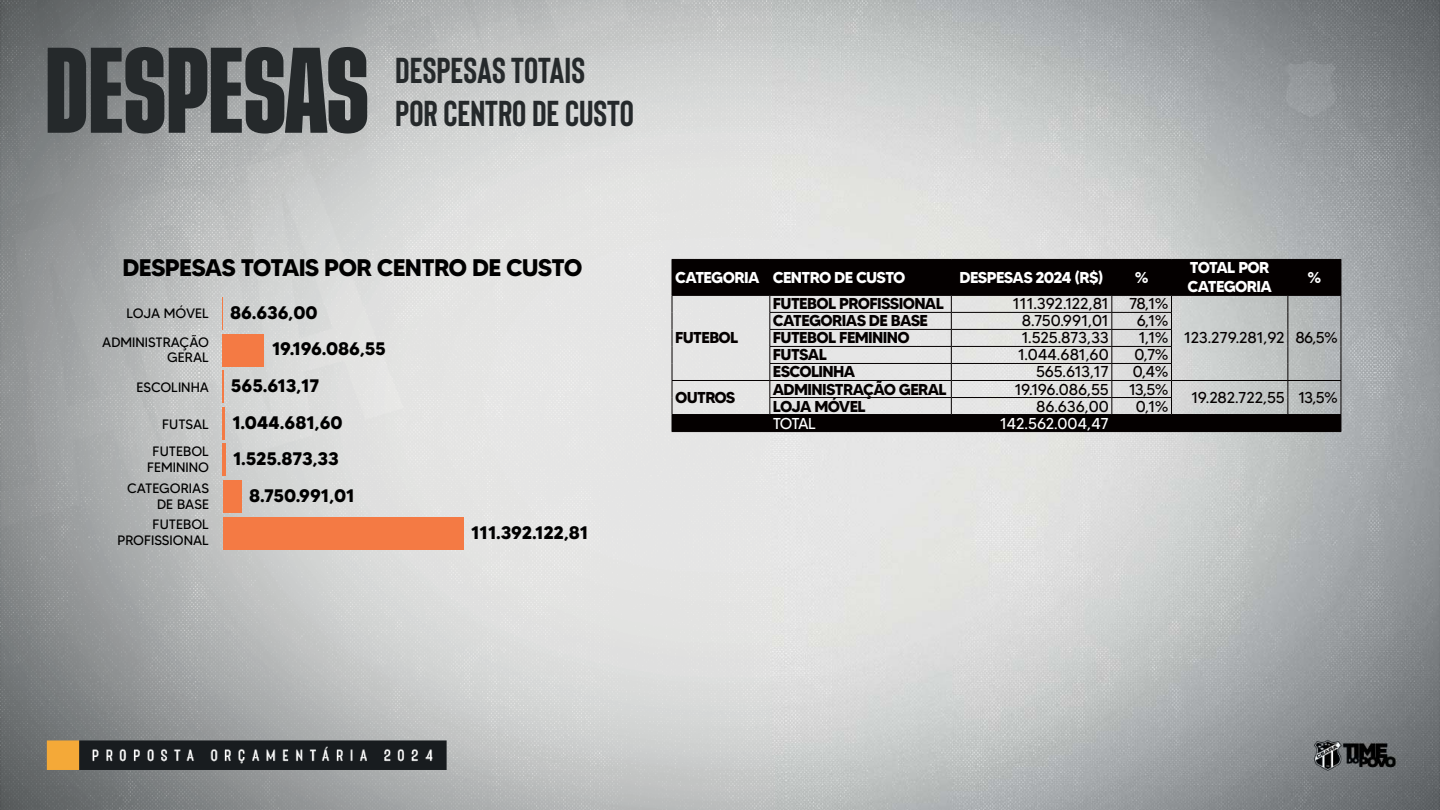
<style>
.page{position:relative;width:1440px;height:810px;background:#fff}
.page>*{position:absolute;margin:0;border:0;box-sizing:border-box;transform-origin:0 0}
.t1{font:700 90px "Tusker Grotesk 4700";color:#25292b}
.t2{font:700 36px/43.2px "Bison";color:#25292b}
.t3{font:700 24px "MADETOMMY";letter-spacing:-.03em;color:#000}
.t4{font:700 18.15px "MADETOMMY";letter-spacing:-.01em;color:#000}
.t5{font:15.75px "MADETOMMY";letter-spacing:-.01em;color:#040000}
.t6{font:700 15.75px "MADETOMMY";letter-spacing:-.04em;color:#040000}
.t7{font:700 15.75px/18.9px "MADETOMMY";letter-spacing:-.04em;color:#fff}
.t8{font:15.75px "MADETOMMY";letter-spacing:-.03em;color:#fff}
.t9{font:13.58px/20.9px "MADETOMMY";color:#000;text-align:right}
.s1{font-weight:700;font-size:18.15px}
</style>
<div class="page">
<img style="left:0;top:0;width:1440px;height:810px">
<div style="left:223px;top:517px;width:240px;height:33px;background:#f47a44"></div>
<div style="left:223px;top:480px;width:19px;height:33px;background:#f47a44"></div>
<hr style="left:223px;top:444px;width:3px;height:32px;background:#f47a44">
<hr style="left:223px;top:407px;width:2px;height:33px;background:#f47a44">
<hr style="left:223px;top:370px;width:1px;height:33px;background:#f47a44">
<div style="left:223px;top:334px;width:41px;height:33px;background:#f47a44"></div>
<hr style="left:223px;top:297px;width:1px;height:33px;background:#f47a44">
<svg style="left:673px;top:260px;width:668px;height:171px;background:#989797"></svg>
<hr style="left:672px;top:259px;width:98px;height:1px;background:#040000">
<hr style="left:672px;top:260px;width:1px;height:35px;background:#040000">
<hr style="left:770px;top:259px;width:181px;height:1px;background:#040000">
<hr style="left:769px;top:260px;width:1px;height:35px;background:#040000">
<hr style="left:951px;top:259px;width:161px;height:1px;background:#040000">
<hr style="left:951px;top:260px;width:1px;height:35px;background:#040000">
<hr style="left:1112px;top:259px;width:60px;height:1px;background:#040000">
<hr style="left:1111px;top:260px;width:1px;height:35px;background:#040000">
<hr style="left:1172px;top:259px;width:116px;height:1px;background:#040000">
<hr style="left:1171px;top:260px;width:1px;height:35px;background:#040000">
<hr style="left:1288px;top:259px;width:53px;height:1px;background:#040000">
<hr style="left:1287px;top:260px;width:1px;height:35px;background:#040000">
<hr style="left:1341px;top:260px;width:1px;height:35px;background:#040000">
<hr style="left:672px;top:295px;width:98px;height:1px;background:#040000">
<hr style="left:770px;top:295px;width:181px;height:1px;background:#040000">
<hr style="left:951px;top:295px;width:161px;height:1px;background:#040000">
<hr style="left:1112px;top:295px;width:60px;height:1px;background:#040000">
<hr style="left:1172px;top:295px;width:116px;height:1px;background:#040000">
<hr style="left:1288px;top:295px;width:53px;height:1px;background:#040000">
<hr style="left:769px;top:312px;width:182px;height:1px;background:#040000">
<hr style="left:951px;top:312px;width:161px;height:1px;background:#040000">
<hr style="left:1112px;top:312px;width:60px;height:1px;background:#040000">
<hr style="left:769px;top:329px;width:182px;height:1px;background:#040000">
<hr style="left:951px;top:329px;width:161px;height:1px;background:#040000">
<hr style="left:1112px;top:329px;width:60px;height:1px;background:#040000">
<hr style="left:769px;top:346px;width:182px;height:1px;background:#040000">
<hr style="left:951px;top:346px;width:161px;height:1px;background:#040000">
<hr style="left:1112px;top:346px;width:60px;height:1px;background:#040000">
<hr style="left:769px;top:363px;width:182px;height:1px;background:#040000">
<hr style="left:951px;top:363px;width:161px;height:1px;background:#040000">
<hr style="left:1112px;top:363px;width:60px;height:1px;background:#040000">
<hr style="left:672px;top:380px;width:98px;height:1px;background:#040000">
<hr style="left:770px;top:380px;width:181px;height:1px;background:#040000">
<hr style="left:951px;top:380px;width:161px;height:1px;background:#040000">
<hr style="left:1112px;top:380px;width:60px;height:1px;background:#040000">
<hr style="left:1172px;top:380px;width:116px;height:1px;background:#040000">
<hr style="left:1288px;top:380px;width:53px;height:1px;background:#040000">
<hr style="left:769px;top:397px;width:182px;height:1px;background:#040000">
<hr style="left:951px;top:397px;width:161px;height:1px;background:#040000">
<hr style="left:1112px;top:397px;width:60px;height:1px;background:#040000">
<hr style="left:672px;top:414px;width:98px;height:1px;background:#040000">
<svg style="left:672px;top:296px;width:1px;height:135px"></svg>
<hr style="left:770px;top:414px;width:181px;height:1px;background:#040000">
<svg style="left:769px;top:296px;width:1px;height:135px"></svg>
<hr style="left:951px;top:414px;width:161px;height:1px;background:#040000">
<svg style="left:951px;top:296px;width:1px;height:135px"></svg>
<hr style="left:1112px;top:414px;width:60px;height:1px;background:#040000">
<svg style="left:1111px;top:296px;width:1px;height:135px"></svg>
<hr style="left:1172px;top:414px;width:116px;height:1px;background:#040000">
<svg style="left:1171px;top:296px;width:1px;height:135px"></svg>
<hr style="left:1288px;top:414px;width:53px;height:1px;background:#040000">
<svg style="left:1287px;top:296px;width:2px;height:135px"></svg>
<svg style="left:1341px;top:296px;width:1px;height:135px"></svg>
<hr style="left:672px;top:431px;width:669px;height:1px;background:#040000">
<h1 class="t1" style="left:45px;top:47px;width:325px">DESPESAS</h1>
<h2 class="t2" style="left:395px;top:47px;width:240px">DESPESAS TOTAIS<br>POR CENTRO DE CUSTO</h2>
<h3 class="t3" style="left:123px;top:259px;width:461px">DESPESAS TOTAIS POR CENTRO DE CUSTO</h3>
<p class="t9" style="left:126px;top:305px;width:193px">LOJA MÓVEL <span class="s1">86.636,00</span></p>
<p class="t9" style="left:102px;top:336px;width:108px;line-height:15.8px">ADMINISTRAÇÃO<br>GERAL</p>
<p class="t9" style="left:136px;top:379px;width:74px">ESCOLINHA</p>
<p class="t9" style="left:153px;top:412px;width:58px;line-height:27.4px">FUTSAL<br>FUTEBOL</p>
<p class="t9" style="left:127px;top:458px;width:83px">FEMININO<br>CATEGORIAS</p>
<p class="t9" style="left:153px;top:495px;width:58px;text-align:center">DE BASE<br>FUTEBOL</p>
<p class="t9" style="left:117px;top:532px;width:93px">PROFISSIONAL</p>
<p class="t4" style="left:272px;top:342px;width:115px">19.196.086,55</p>
<p class="t4" style="left:231px;top:379px;width:90px">565.613,17</p>
<p class="t4" style="left:232px;top:416px;width:112px">1.044.681,60</p>
<p class="t4" style="left:233px;top:452px;width:107px">1.525.873,33</p>
<p class="t4" style="left:249px;top:489px;width:107px">8.750.991,01</p>
<p class="t4" style="left:471px;top:526px;width:118px">111.392.122,81</p>
<p class="t7" style="left:675px;top:270px;width:232px">CATEGORIA CENTRO DE CUSTO</p>
<p class="t7" style="left:960px;top:270px;width:146px">DESPESAS 2024 (R$)</p>
<p class="t7" style="left:1135px;top:270px;width:15px">%</p>
<p class="t7" style="left:1187px;top:260px;width:86px">TOTAL POR<br>CATEGORIA</p>
<p class="t7" style="left:1307px;top:270px;width:15px">%</p>
<p class="t6" style="left:675px;top:332px;width:65px">FUTEBOL</p>
<p class="t6" style="left:773px;top:298px;width:173px">FUTEBOL PROFISSIONAL</p>
<p class="t5" style="left:1013px;top:298px;width:98px">111.392.122,81</p>
<p class="t5" style="left:1129px;top:298px;width:41px">78,1%</p>
<p class="t6" style="left:773px;top:315px;width:157px">CATEGORIAS DE BASE</p>
<p class="t5" style="left:1022px;top:315px;width:88px">8.750.991,01</p>
<p class="t5" style="left:1137px;top:315px;width:33px">6,1%</p>
<p class="t6" style="left:773px;top:332px;width:138px">FUTEBOL FEMININO</p>
<p class="t5" style="left:1022px;top:332px;width:88px">1.525.873,33</p>
<p class="t5" style="left:1139px;top:332px;width:31px">1,1%</p>
<p class="t6" style="left:773px;top:349px;width:56px">FUTSAL</p>
<p class="t5" style="left:1018px;top:349px;width:92px">1.044.681,60</p>
<p class="t5" style="left:1134px;top:349px;width:36px">0,7%</p>
<p class="t6" style="left:773px;top:366px;width:84px">ESCOLINHA</p>
<p class="t5" style="left:1036px;top:366px;width:74px">565.613,17</p>
<p class="t5" style="left:1133px;top:366px;width:37px">0,4%</p>
<p class="t5" style="left:1184px;top:332px;width:155px">123.279.281,92 86,5%</p>
<p class="t6" style="left:675px;top:392px;width:62px">OUTROS</p>
<p class="t6" style="left:773px;top:383px;width:176px">ADMINISTRAÇÃO GERAL</p>
<p class="t5" style="left:1015px;top:383px;width:96px">19.196.086,55</p>
<p class="t5" style="left:1129px;top:383px;width:41px">13,5%</p>
<p class="t5" style="left:1192px;top:392px;width:148px">19.282.722,55 13,5%</p>
<p class="t6" style="left:773px;top:400px;width:95px">LOJA MÓVEL</p>
<p class="t5" style="left:1036px;top:400px;width:74px">86.636,00</p>
<p class="t5" style="left:1136px;top:400px;width:34px">0,1%</p>
<p class="t8" style="left:773px;top:417px;width:45px">TOTAL</p>
<p class="t8" style="left:1000px;top:417px;width:110px">142.562.004,47</p>
</div>
